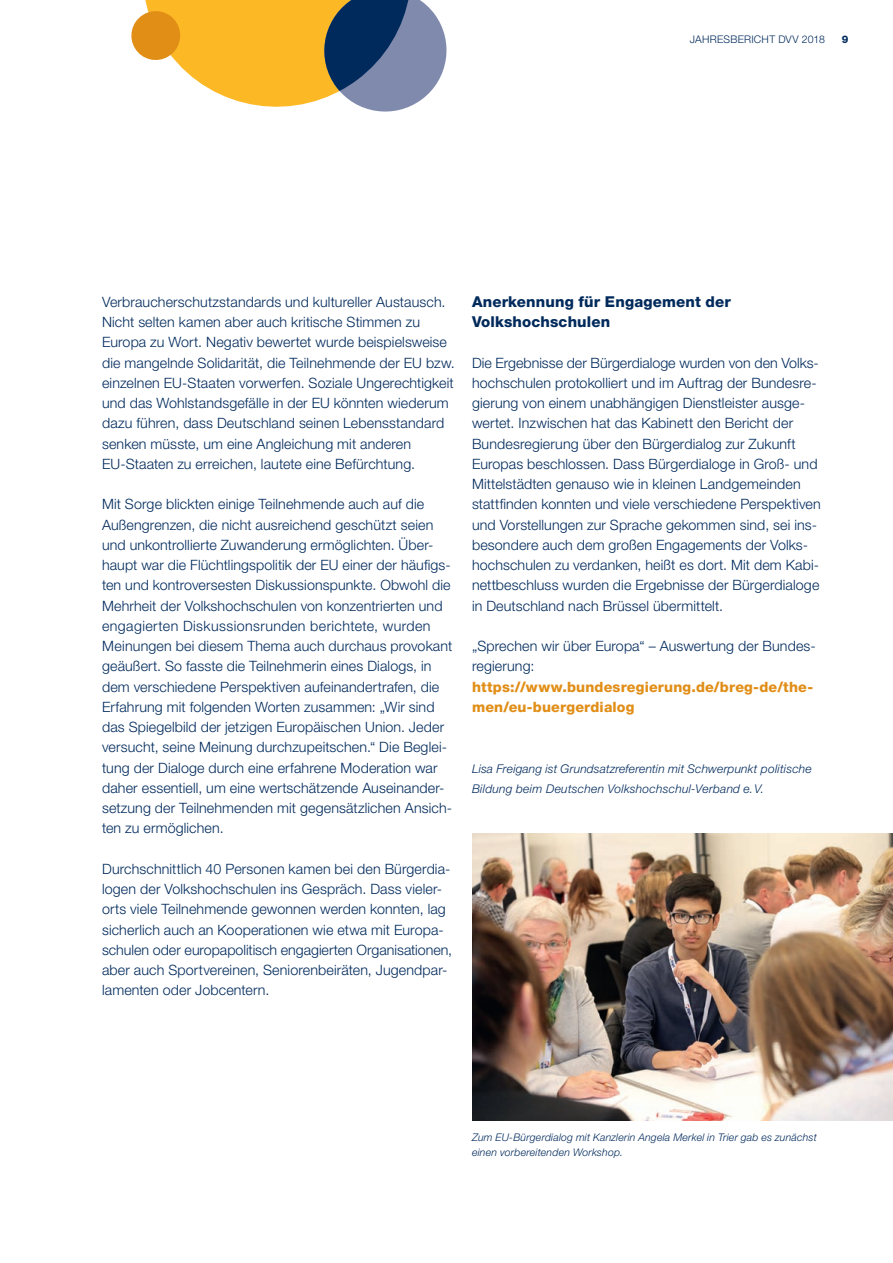
<style>
.page{position:relative;width:893px;height:1263px;background:#fff}
.page>*{position:absolute;margin:0;border:0;box-sizing:border-box;transform-origin:0 0}
.t1{font:800 15px/20.2px "Helvetica Neue LT Std";letter-spacing:.01em;color:#002a5c}
.t2{font:300 14.25px/20.2px "Helvetica Neue LT Std";letter-spacing:.01em;color:#002a5c}
.t3{font:800 14.25px/20.2px "Helvetica Neue LT Std";letter-spacing:.01em;color:#e18e17}
.t4{font:italic 300 12px/20.2px "Helvetica Neue LT Std";letter-spacing:.02em;color:#002a5c}
.t5{font:italic 300 10.5px/15px "Helvetica Neue LT Std";letter-spacing:.02em;color:#002a5c}
.t6{font:300 10.5px "Helvetica Neue LT Std";letter-spacing:.025em;color:#002a5c}
.t7{font:800 10.5px "Helvetica Neue LT Std";color:#002a5c}
</style>
<div class="page">
<img style="left:472px;top:833px;width:421px;height:287px">
<svg style="left:131px;top:0;width:316px;height:112px"></svg>
<p class="t6" style="left:690px;top:32px;width:137px">JAHRESBERICHT DVV 2018</p>
<p class="t7" style="left:842px;top:33px;width:8px">9</p>
<p class="t2" style="left:102px;top:291px;width:354px">Verbraucherschutzstandards und kultureller Austausch.<br>Nicht selten kamen aber auch kritische Stimmen zu Europa zu Wort. Negativ bewertet wurde beispielsweise die mangelnde Solidarität, die Teilnehmende der EU bzw. einzelnen EU-Staaten vorwerfen. Soziale Ungerechtigkeit und das Wohlstandsgefälle in der EU könnten wiederum dazu führen, dass Deutschland seinen Lebensstandard senken müsste, um eine Angleichung mit anderen EU-Staaten zu erreichen, lautete eine Befürchtung.</p>
<p class="t2" style="left:102px;top:494px;width:352px">Mit Sorge blickten einige Teilnehmende auch auf die Außengrenzen, die nicht ausreichend geschützt seien und unkontrollierte Zuwanderung ermöglichten. Über&shy;haupt war die Flüchtlingspolitik der EU einer der häufigs&shy;ten und kontroversesten Diskussionspunkte. Obwohl die Mehrheit der Volkshochschulen von konzentrierten und engagierten Diskussionsrunden berichtete, wurden Meinungen bei diesem Thema auch durchaus provokant geäußert. So fasste die Teilnehmerin eines Dialogs, in dem verschiedene Perspektiven aufeinandertrafen, die Erfahrung mit folgenden Worten zusammen: „Wir sind das Spiegelbild der jetzigen Europäischen Union. Jeder versucht, seine Meinung durchzupeitschen.“ Die Beglei&shy;tung der Dialoge durch eine erfahrene Moderation war daher essentiell, um eine wertschätzende Auseinander&shy;setzung der Teilnehmenden mit gegensätzlichen Ansich&shy;ten zu ermöglichen.</p>
<p class="t2" style="left:102px;top:858px;width:352px">Durchschnittlich 40 Personen kamen bei den Bürgerdia&shy;logen der Volkshochschulen ins Gespräch. Dass vieler&shy;orts viele Teilnehmende gewonnen werden konnten, lag sicherlich auch an Kooperationen wie etwa mit Europa&shy;schulen oder europapolitisch engagierten Organisationen, aber auch Sportvereinen, Seniorenbeiräten, Jugendpar&shy;lamenten oder Jobcentern.</p>
<p class="t1" style="left:472px;top:291px;width:260px">Anerkennung für Engagement der<br>Volkshochschulen</p>
<p class="t2" style="left:472px;top:352px;width:350px">Die Ergebnisse der Bürgerdialoge wurden von den Volks&shy;hochschulen protokolliert und im Auftrag der Bundesre&shy;gierung von einem unabhängigen Dienstleister ausge&shy;wertet. Inzwischen hat das Kabinett den Bericht der Bundesregierung über den Bürgerdialog zur Zukunft Europas beschlossen. Dass Bürgerdialoge in Groß- und Mittelstädten genauso wie in kleinen Landgemeinden stattfinden konnten und viele verschiedene Perspektiven und Vorstellungen zur Sprache gekommen sind, sei ins&shy;besondere auch dem großen Engagements der Volks&shy;hochschulen zu verdanken, heißt es dort. Mit dem Kabi&shy;nettbeschluss wurden die Ergebnisse der Bürgerdialoge in Deutschland nach Brüssel übermittelt.</p>
<p class="t2" style="left:472px;top:636px;width:345px">„Sprechen wir über Europa“ – Auswertung der Bundes&shy;regierung:</p>
<p class="t3" style="left:472px;top:676px;width:343px">https://www.bundesregierung.de/breg-de/the&shy;men/eu-buergerdialog</p>
<p class="t4" style="left:472px;top:758px;width:341px">Lisa Freigang ist Grundsatzreferentin mit Schwerpunkt politische<br>Bildung beim Deutschen Volkshochschul-Verband e.V.</p>
<p class="t5" style="left:472px;top:1130px;width:346px">Zum EU-Bürgerdialog mit Kanzlerin Angela Merkel in Trier gab es zunächst einen vorbereitenden Workshop.</p>
</div>
